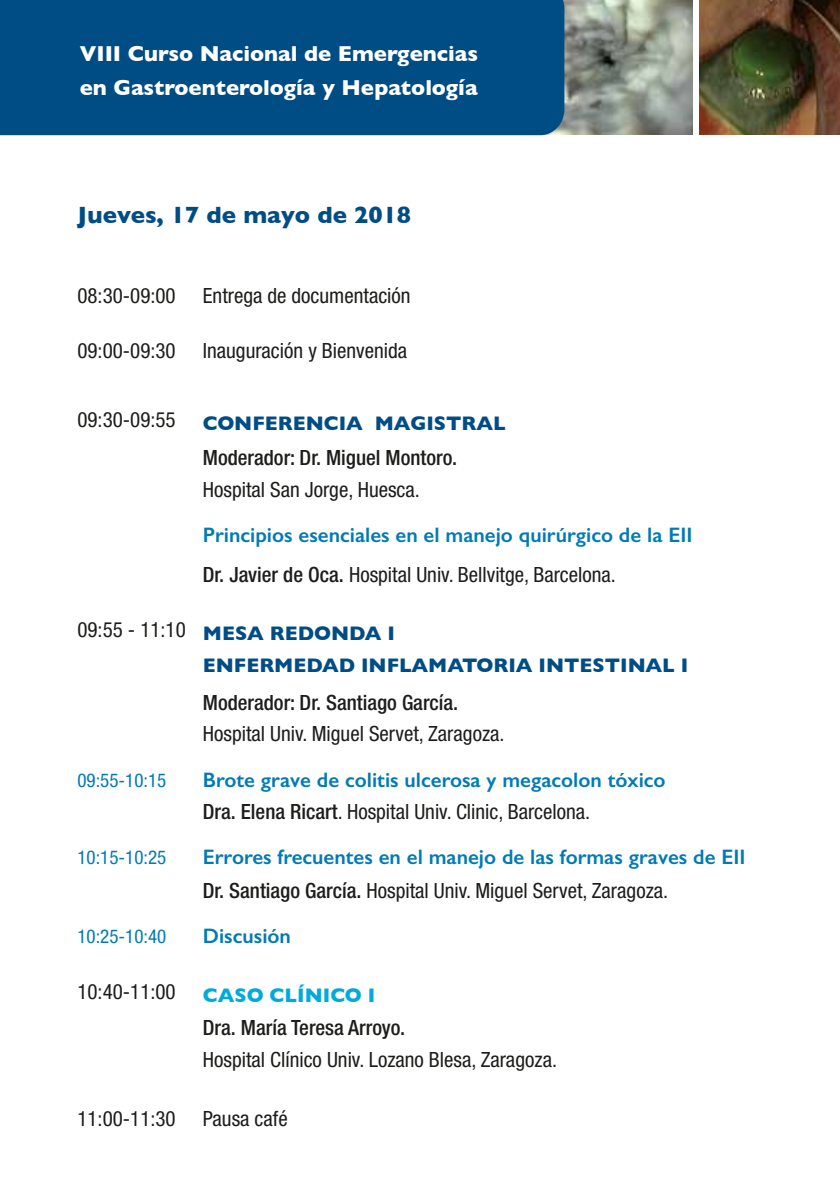
<style>
.page{position:relative;width:840px;height:1191px;background:#fff}
.page>*{position:absolute;margin:0;border:0;box-sizing:border-box;transform-origin:0 0}
.t1{font:700 24px "Gill Sans";color:#004d85}
.t2{font:700 22px/34px "Gill Sans";color:#fff}
.t3{font:condensed 21px "Helvetica Neue LT Std";color:#1d1d1b}
.t4{font:600 21px "Gill Sans";color:#007ab6}
.t5{font:500 condensed 21px "Helvetica Neue LT Std";color:#1d1d1b}
.t6{font:700 20px/32.6px "Gill Sans";color:#004d85}
.t7{font:700 20px "Gill Sans";color:#00abdb}
.t8{font:condensed 19px "Helvetica Neue LT Std";color:#007ab6}
.s1{font-weight:500}
.s2{font-family:"Helvetica Neue LT Std";font-weight:400;font-stretch:condensed;font-size:21px;color:#1d1d1b}
</style>
<div class="page">
<img style="left:564px;top:0;width:128px;height:135px">
<img style="left:699px;top:0;width:140px;height:135px">
<div style="left:0;top:0;width:564px;height:135px;background:#004d85"></div>
<p class="t2" style="left:80px;top:36px;width:399px">VIII Curso Nacional de Emergencias en Gastroenterología y Hepatología</p>
<p class="t1" style="left:77px;top:196px;width:335px">Jueves, 17 de mayo de 2018</p>
<p class="t3" style="left:77px;top:283px;width:100px">08:30-09:00</p>
<p class="t3" style="left:203px;top:283px;width:209px">Entrega de documentación</p>
<p class="t3" style="left:77px;top:338px;width:100px">09:00-09:30</p>
<p class="t3" style="left:203px;top:338px;width:206px">Inauguración y Bienvenida</p>
<p class="t3" style="left:77px;top:408px;width:100px">09:30-09:55</p>
<p class="t6" style="left:203px;top:406px;width:304px">CONFERENCIA MAGISTRAL</p>
<p class="t5" style="left:203px;top:445px;width:256px">Moderador: Dr. Miguel Montoro.</p>
<p class="t3" style="left:203px;top:477px;width:218px">Hospital San Jorge, Huesca.</p>
<p class="t4" style="left:203px;top:522px;width:491px">Principios esenciales en el manejo quirúrgico de la EII</p>
<p class="t3" style="left:203px;top:562px;width:414px"><span class="s1">Dr. Javier de Oca.</span> Hospital Univ. Bellvitge, Barcelona.</p>
<p class="t6" style="left:203px;top:616px;width:486px;text-indent:-125px"><span class="s2">09:55 - 11:10</span> MESA REDONDA I<br>ENFERMEDAD INFLAMATORIA INTESTINAL I</p>
<p class="t5" style="left:203px;top:689px;width:257px">Moderador: Dr. Santiago García.</p>
<p class="t3" style="left:203px;top:721px;width:303px">Hospital Univ. Miguel Servet, Zaragoza.</p>
<p class="t8" style="left:77px;top:769px;width:90px">09:55-10:15</p>
<p class="t4" style="left:203px;top:767px;width:464px">Brote grave de colitis ulcerosa y megacolon tóxico</p>
<p class="t3" style="left:203px;top:799px;width:389px"><span class="s1">Dra. Elena Ricart</span>. Hospital Univ. Clinic, Barcelona.</p>
<p class="t8" style="left:77px;top:846px;width:90px">10:15-10:25</p>
<p class="t4" style="left:203px;top:844px;width:544px">Errores frecuentes en el manejo de las formas graves de EII</p>
<p class="t3" style="left:203px;top:878px;width:466px"><span class="s1">Dr. Santiago García.</span> Hospital Univ. Miguel Servet, Zaragoza.</p>
<p class="t8" style="left:77px;top:925px;width:90px">10:25-10:40</p>
<p class="t4" style="left:203px;top:923px;width:90px">Discusión</p>
<p class="t3" style="left:77px;top:979px;width:100px">10:40-11:00</p>
<p class="t7" style="left:203px;top:979px;width:174px">CASO CLÍNICO I</p>
<p class="t5" style="left:203px;top:1015px;width:204px">Dra. María Teresa Arroyo.</p>
<p class="t3" style="left:203px;top:1047px;width:355px">Hospital Clínico Univ. Lozano Blesa, Zaragoza.</p>
<p class="t3" style="left:77px;top:1106px;width:100px">11:00-11:30</p>
<p class="t3" style="left:203px;top:1106px;width:86px">Pausa café</p>
</div>
